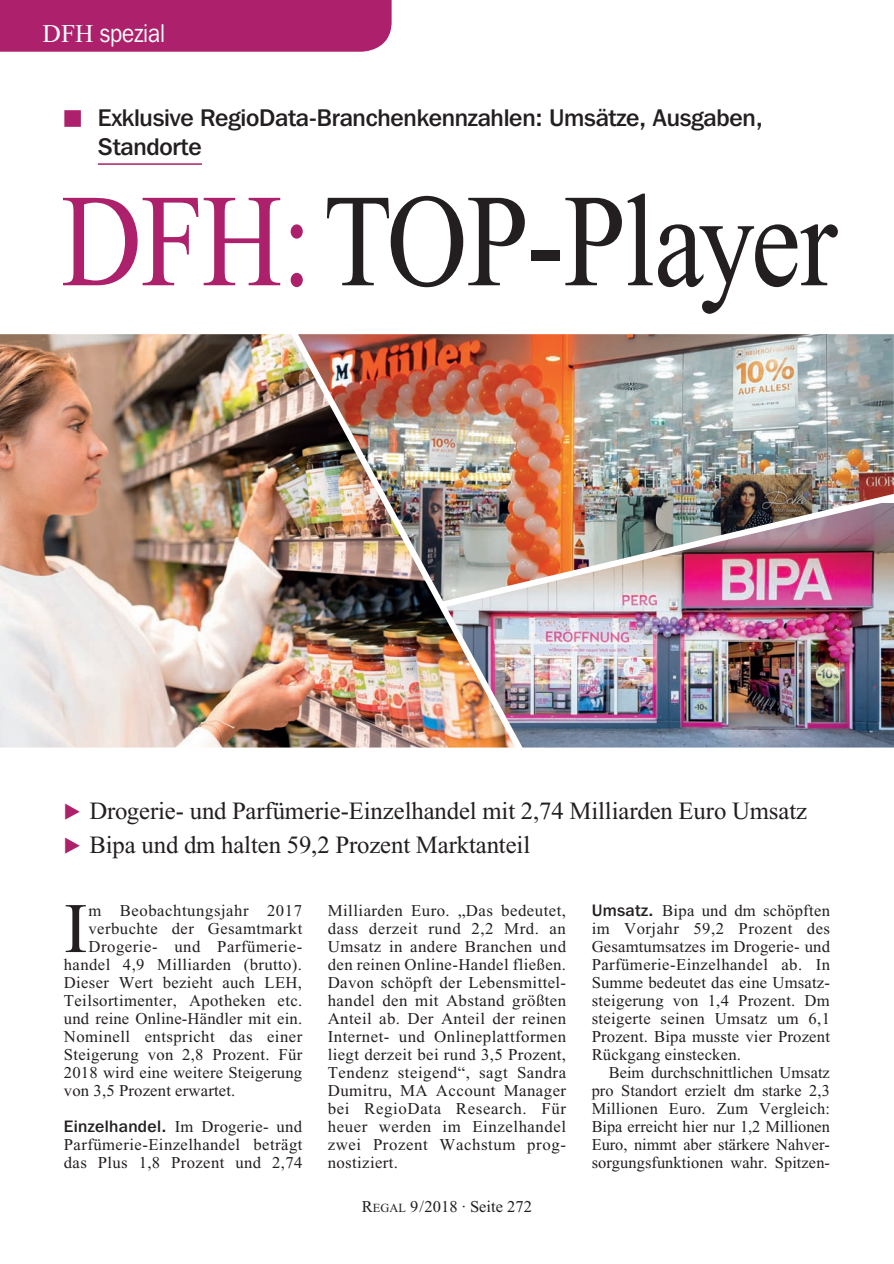
<style>
.page{position:relative;width:894px;height:1264px;background:#fff}
.page>*{position:absolute;margin:0;border:0;box-sizing:border-box;transform-origin:0 0}
.t1{font:132px "Times New Roman";letter-spacing:-.01em;color:#231f20;scale:.85 1}
.Fliesstext_Initia{font:70.95px "Times New Roman";color:#231f20}
.t2{font:25.5px "Franklin Gothic IT Cby BT";color:#fff;scale:.9 1}
.Vorspann-Punkte{font:24.75px "Times New Roman";letter-spacing:-.005em;color:#231f20}
.t3{font:500 24px/28.5px "Franklin Gothic IT Cby BT";letter-spacing:-.01em;color:#231f20}
.Fliesstext{font:16.5px/18px "Times New Roman";letter-spacing:.02em;color:#231f20;text-align:justify}
.Fliesstext_Initia-2{font:16.5px "Times New Roman";letter-spacing:.025em;color:#231f20}
.Fliesstext_Einzug{font:16.5px/18px "Times New Roman";letter-spacing:.005em;color:#231f20;text-align:justify}
.Fliesstext-2{font:16.5px "Times New Roman";color:#231f20}
.s1{font-family:"Times New Roman"}
.s2{color:#ad206b}
.s3{font-family:"Franklin Gothic IT Cby BT";font-weight:500}
.s4{font-size:12.3px}
</style>
<div class="page">
<hr style="left:98px;top:163px;width:104px;height:2px;background:#ad206b">
<img style="left:530px;top:618px;width:363px;height:130px">
<img style="left:530px;top:334px;width:363px;height:284px">
<img style="left:0;top:334px;width:530px;height:414px">
<div style="left:0;top:0;width:391px;height:52px;background:#ad206b"></div>
<h3 class="t2" style="left:43px;top:17px;width:138px"><span class="s1">DFH</span> spezial</h3>
<p class="t3" style="left:98px;top:103px;width:666px">Exklusive RegioData-Branchenkennzahlen: Umsätze, Ausgaben,<br>Standorte</p>
<p class="t1" style="left:61px;top:169px;width:914px"><span class="s2">DFH:</span> TOP-Player</p>
<p class="Vorspann-Punkte" style="left:89px;top:797px;width:718px">Drogerie- und Parfümerie-Einzelhandel mit 2,74 Milliarden Euro Umsatz</p>
<p class="Vorspann-Punkte" style="left:89px;top:831px;width:442px">Bipa und dm halten 59,2 Prozent Marktanteil</p>
<p class="Fliesstext_Initia" style="left:64px;top:889px;width:25px">I</p>
<p class="Fliesstext_Initia-2" style="left:88px;top:901px;width:215px">m Beobachtungsjahr 2017</p>
<p class="Fliesstext_Initia-2" style="left:88px;top:919px;width:215px">verbuchte der Gesamtmarkt</p>
<p class="Fliesstext_Initia-2" style="left:88px;top:937px;width:215px">Drogerie- und Parfümerie-</p>
<p class="Fliesstext_Initia-2" style="left:64px;top:955px;width:239px">handel 4,9 Milliarden (brutto).</p>
<p class="Fliesstext_Initia-2" style="left:64px;top:973px;width:239px">Dieser Wert bezieht auch LEH,</p>
<p class="Fliesstext_Initia-2" style="left:64px;top:991px;width:240px">Teilsortimenter, Apotheken etc.</p>
<p class="Fliesstext_Initia-2" style="left:64px;top:1009px;width:240px">und reine Online-Händler mit ein.</p>
<p class="Fliesstext_Initia-2" style="left:64px;top:1027px;width:240px">Nominell entspricht das einer</p>
<p class="Fliesstext_Initia-2" style="left:64px;top:1045px;width:240px">Steigerung von 2,8 Prozent. Für</p>
<p class="Fliesstext_Initia-2" style="left:64px;top:1063px;width:240px">2018 wird eine weitere Steigerung</p>
<p class="Fliesstext_Initia-2" style="left:64px;top:1081px;width:173px">von 3,5 Prozent erwartet.</p>
<p class="Fliesstext" style="left:64px;top:1117px;width:240px"><span class="s3">Einzelhandel.</span> Im Drogerie- und Parfümerie-Einzelhandel beträgt das Plus 1,8 Prozent und 2,74</p>
<p class="Fliesstext" style="left:327px;top:901px;width:240px">Milliarden Euro. „Das bedeutet, dass derzeit rund 2,2 Mrd. an Umsatz in andere Branchen und den reinen Online-Handel fließen.<br>Davon schöpft der Lebensmittel&shy;handel den mit Abstand größten Anteil ab. Der Anteil der reinen Internet- und Onlineplattformen liegt derzeit bei rund 3,5 Prozent, Tendenz steigend“, sagt Sandra Dumitru, MA Account Manager bei RegioData Research. Für heuer werden im Einzelhandel zwei Prozent Wachstum prog&shy;nostiziert.</p>
<p class="Fliesstext" style="left:591px;top:901px;width:240px"><span class="s3">Umsatz.</span> Bipa und dm schöpften im Vorjahr 59,2 Prozent des Gesamtumsatzes im Drogerie- und Parfümerie-Einzelhandel ab. In Summe bedeutet das eine Umsatz&shy;steigerung von 1,4 Prozent. Dm steigerte seinen Umsatz um 6,1<br>Prozent. Bipa musste vier Prozent Rückgang einstecken.</p>
<p class="Fliesstext_Einzug" style="left:591px;top:1063px;width:240px;text-indent:17px">Beim durchschnittlichen Umsatz pro Standort erzielt dm starke 2,3<br>Millionen Euro. Zum Vergleich:<br>Bipa erreicht hier nur 1,2 Millionen Euro, nimmt aber stärkere Nahver&shy;sorgungsfunktionen wahr. Spitzen-</p>
<p class="Fliesstext-2" style="left:362px;top:1197px;width:171px">R<span class="s4">egal</span> 9/2018 · Seite 272</p>
</div>
